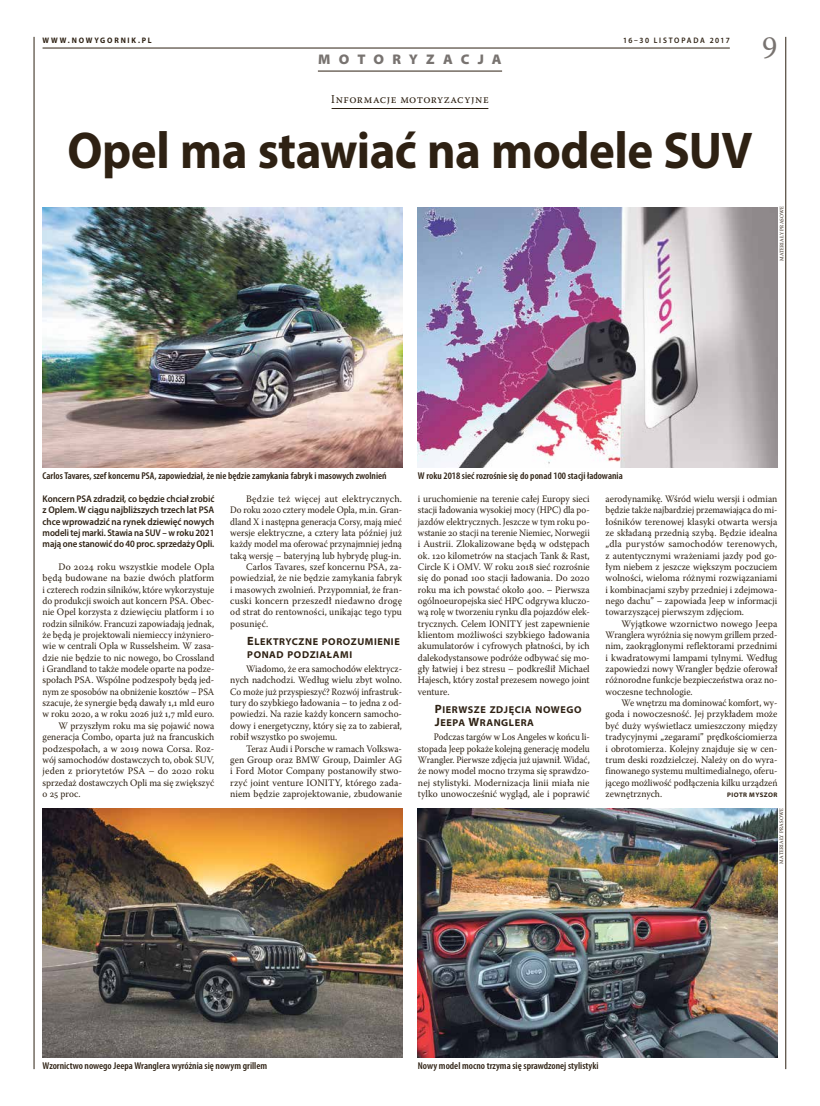
<style>
.page{position:relative;width:820px;height:1106px;background:#fff}
.page>*{position:absolute;margin:0;border:0;box-sizing:border-box;transform-origin:0 0}
.t1{font:700 52px "Myriad Pro";letter-spacing:-.01em;color:#2e2113;scale:.94 1}
.t2{font:32px "Warnock Pro";color:#787370;scale:.94 1}
.t3{font:900 semi-expanded 14px "Myriad Pro";letter-spacing:.615em;color:#787370;scale:.94 1}
.t4{font:12px "Warnock Pro";letter-spacing:.05em;color:#2e2113;scale:.94 1}
.t5{font:10px/12.3px "Myriad Pro Bold Semi Ext SC830";letter-spacing:.06em;color:#2e2113;scale:.94 1}
.t6{font:9.9px/11.3px "Warnock Pro";letter-spacing:.005em;color:#2e2113;text-align:justify;scale:.94 1}
.t7{font:9.9px/11.3px "Warnock Pro";letter-spacing:.005em;color:#2e2113;text-align:justify;scale:.92 1}
.t8{font:9.9px/11.3px "Warnock Pro";letter-spacing:.005em;color:#2e2113;text-align:justify;scale:.93 1}
.t9{font:9.9px/11.3px "Warnock Pro";letter-spacing:.005em;color:#2e2113;text-align:justify}
.t10{font:600 condensed 9.9px "Myriad Pro";color:#2e2113;scale:1.04 1}
.t11{font:9.9px "Warnock Pro";letter-spacing:.005em;color:#2e2113;scale:.91 1}
.t12{font:9.9px "Warnock Pro";letter-spacing:.005em;color:#2e2113;scale:.96 1}
.t13{font:9.9px "Warnock Pro";letter-spacing:.025em;color:#2e2113}
.t14{font:600 9.7px/11.3px "Myriad Pro";letter-spacing:-.005em;color:#2e2113;text-align:justify;scale:.93 1}
.t15{font:600 8px "Myriad Pro";letter-spacing:.205em;color:#2e2113;scale:.94 1}
.t16{font:700 8px "Myriad Pro";letter-spacing:.235em;color:#2e2113;scale:.94 1}
.t17{font:700 semi-expanded 6.6px "Myriad Pro";letter-spacing:.07em;color:#2e2113;scale:.94 1}
.t18{font:5.3px "Warnock Pro";letter-spacing:.025em;color:#2e2113;scale:.94 1}
.s1{font-size:12px}
</style>
<div class="page">
<hr style="left:34px;top:37px;width:1px;height:1032px;background:#2e2113">
<hr style="left:785px;top:37px;width:1px;height:1032px;background:#2e2113">
<hr style="left:43px;top:48px;width:686px;height:1px;background:#2e2113">
<hr style="left:318px;top:71px;width:184px;height:1px;background:#2e2113">
<hr style="left:331px;top:108px;width:157px;height:1px;background:#2e2113">
<img style="left:418px;top:808px;width:359px;height:249px">
<img style="left:43px;top:808px;width:359px;height:249px">
<img style="left:43px;top:207px;width:359px;height:261px">
<img style="left:418px;top:207px;width:359px;height:261px">
<p class="t16" style="left:43px;top:35px;width:117px">WWW.NOWYGORNIK.PL</p>
<h3 class="t3" style="left:318px;top:51px;width:196px">MOTORYZACJA</h3>
<p class="t15" style="left:623px;top:35px;width:115px">16–30 LISTOPADA 2017</p>
<h2 class="t2" style="left:762px;top:28px;width:18px">9</h2>
<p class="t4" style="left:331px;top:92px;width:169px">Informacje motoryzacyjne</p>
<h1 class="t1" style="left:67px;top:117px;width:730px">Opel ma stawiać na modele SUV</h1>
<p class="t18" style="left:778px;top:261px;width:60px;rotate:-90deg">MATERIAŁY PRASOWE</p>
<p class="t10" style="left:43px;top:470px;width:332px">Carlos Tavares, szef koncernu PSA, zapowiedział, że nie będzie zamykania fabryk i masowych zwolnień</p>
<p class="t10" style="left:418px;top:470px;width:198px">W roku 2018 sieć rozrośnie się do ponad 100 stacji ładowania</p>
<p class="t14" style="left:43px;top:493px;width:186px">Koncern PSA zdradził, co będzie chciał zrobić z Oplem. W ciągu najbliższych trzech lat PSA chce wprowadzić na rynek dziewięć nowych modeli tej marki. Stawia na SUV – w roku 2021 mają one stanowić do 40 proc. sprzedaży Opli.</p>
<p class="t9" style="left:58px;top:561px;width:157px">Do 2024 roku wszystkie modele Opla</p>
<p class="t9" style="left:43px;top:572px;width:173px">będą budowane na bazie dwóch platform</p>
<p class="t7" style="left:43px;top:583px;width:188px">i czterech rodzin silników, które wykorzystuje</p>
<p class="t8" style="left:43px;top:595px;width:186px">do produkcji swoich aut koncern PSA. Obec-</p>
<p class="t6" style="left:43px;top:606px;width:184px">nie Opel korzysta z dziewięciu platform i 10</p>
<p class="t7" style="left:43px;top:617px;width:188px">rodzin silników. Francuzi zapowiadają jednak,</p>
<p class="t6" style="left:43px;top:629px;width:184px">że będą je projektowali niemieccy inżyniero-</p>
<p class="t6" style="left:43px;top:640px;width:184px">wie w centrali Opla w Russelsheim. W zasa-</p>
<p class="t6" style="left:43px;top:651px;width:184px">dzie nie będzie to nic nowego, bo Crossland</p>
<p class="t7" style="left:43px;top:663px;width:188px">i Grandland to także modele oparte na podze-</p>
<p class="t6" style="left:43px;top:674px;width:184px">społach PSA. Wspólne podzespoły będą jed-</p>
<p class="t11" style="left:43px;top:685px;width:190px">nym ze sposobów na obniżenie kosztów – PSA</p>
<p class="t6" style="left:43px;top:697px;width:184px">szacuje, że synergie będą dawały 1,1 mld euro</p>
<p class="t6" style="left:43px;top:708px;width:184px">w roku 2020, a w roku 2026 już 1,7 mld euro.</p>
<p class="t6" style="left:58px;top:719px;width:167px">W przyszłym roku ma się pojawić nowa</p>
<p class="t6" style="left:43px;top:731px;width:184px">generacja Combo, oparta już na francuskich</p>
<p class="t12" style="left:43px;top:742px;width:180px">podzespołach, a w 2019 nowa Corsa. Roz-</p>
<p class="t8" style="left:43px;top:753px;width:186px">wój samochodów dostawczych to, obok SUV,</p>
<p class="t9" style="left:43px;top:765px;width:173px">jeden z priorytetów PSA – do 2020 roku</p>
<p class="t6" style="left:43px;top:776px;width:184px">sprzedaż dostawczych Opli ma się zwiększyć</p>
<p class="t6" style="left:43px;top:787px;width:42px">o 25 proc.</p>
<p class="t13" style="left:246px;top:493px;width:157px">Będzie też więcej aut elektrycznych.</p>
<p class="t11" style="left:230px;top:504px;width:190px">Do roku 2020 cztery modele Opla, m.in. Gran-</p>
<p class="t7" style="left:230px;top:515px;width:188px">dland X i następna generacja Corsy, mają mieć</p>
<p class="t6" style="left:230px;top:527px;width:184px">wersje elektryczne, a cztery lata później już</p>
<p class="t7" style="left:230px;top:538px;width:188px">każdy model ma oferować przynajmniej jedną</p>
<p class="t6" style="left:230px;top:549px;width:183px">taką wersję – bateryjną lub hybrydę plug-in.</p>
<p class="t6" style="left:246px;top:561px;width:167px">Carlos Tavares, szef koncernu PSA, za-</p>
<p class="t6" style="left:230px;top:572px;width:184px">powiedział, że nie będzie zamykania fabryk</p>
<p class="t8" style="left:230px;top:583px;width:186px">i masowych zwolnień. Przypomniał, że fran-</p>
<p class="t9" style="left:230px;top:595px;width:173px">cuski koncern przeszedł niedawno drogę</p>
<p class="t6" style="left:230px;top:606px;width:184px">od strat do rentowności, unikając tego typu</p>
<p class="t6" style="left:230px;top:617px;width:42px">posunięć.</p>
<p class="t5" style="left:247px;top:636px;width:163px"><span class="s1">E</span>LEKTRYCZNE POROZUMIENIE<br>PONAD PODZIAŁAMI</p>
<p class="t8" style="left:230px;top:663px;width:186px;text-indent:16px">Wiadomo, że era samochodów elektrycz&shy;nych nadchodzi. Według wielu zbyt wolno.<br>Co może już przyspieszyć? Rozwój infrastruk&shy;tury do szybkiego ładowania – to jedna z od&shy;powiedzi. Na razie każdy koncern samocho&shy;dowy i energetyczny, który się za to zabierał, robił wszystko po swojemu.</p>
<p class="t8" style="left:230px;top:742px;width:186px;text-indent:16px">Teraz Audi i Porsche w ramach Volkswa&shy;gen Group oraz BMW Group, Daimler AG i Ford Motor Company postanowiły stwo&shy;rzyć joint venture IONITY, którego zada&shy;niem będzie zaprojektowanie, zbudowanie</p>
<p class="t6" style="left:418px;top:493px;width:184px">i uruchomienie na terenie całej Europy sieci stacji ładowania wysokiej mocy (HPC) dla po&shy;jazdów elektrycznych. Jeszcze w tym roku po&shy;wstanie 20 stacji na terenie Niemiec, Norwegii i Austrii. Zlokalizowane będą w odstępach ok. 120 kilometrów na stacjach Tank &amp; Rast, Circle K i OMV. W roku 2018 sieć rozrośnie się do ponad 100 stacji ładowania. Do 2020 roku ma ich powstać około 400. – Pierwsza ogólnoeuropejska sieć HPC odgrywa kluczo&shy;wą rolę w tworzeniu rynku dla pojazdów elek&shy;trycznych. Celem IONITY jest zapewnienie klientom możliwości szybkiego ładowania akumulatorów i cyfrowych płatności, by ich dalekodystansowe podróże odbywać się mo&shy;gły łatwiej i bez stresu – podkreślił Michael Hajesch, który został prezesem nowego joint venture.</p>
<p class="t5" style="left:435px;top:704px;width:157px"><span class="s1">P</span>IERWSZE ZDJĘCIA NOWEGO<br><span class="s1">J</span>EEPA <span class="s1">W</span>RANGLERA</p>
<p class="t7" style="left:418px;top:731px;width:188px;text-indent:16px">Podczas targów w Los Angeles w końcu li&shy;stopada Jeep pokaże kolejną generację modelu Wrangler. Pierwsze zdjęcia już ujawnił. Widać, że nowy model mocno trzyma się sprawdzo&shy;nej stylistyki. Modernizacja linii miała nie tylko unowocześnić wygląd, ale i poprawić</p>
<p class="t6" style="left:605px;top:493px;width:184px">aerodynamikę. Wśród wielu wersji i odmian będzie także najbardziej przemawiająca do mi&shy;łośników terenowej klasyki otwarta wersja ze składaną przednią szybą. Będzie idealna „dla purystów samochodów terenowych, z autentycznymi wrażeniami jazdy pod go&shy;łym niebem z jeszcze większym poczuciem wolności, wieloma różnymi rozwiązaniami i kombinacjami szyby przedniej i zdejmowa&shy;nego dachu” – zapowiada Jeep w informacji towarzyszącej pierwszym zdjęciom.</p>
<p class="t9" style="left:605px;top:617px;width:173px;text-indent:16px">Wyjątkowe wzornictwo nowego Jeepa Wranglera wyróżnia się nowym grillem przed&shy;nim, zaokrąglonymi reflektorami przednimi i kwadratowymi lampami tylnymi. Według zapowiedzi nowy Wrangler będzie oferował różnorodne funkcje bezpieczeństwa oraz no&shy;woczesne technologie.</p>
<p class="t7" style="left:605px;top:697px;width:188px;text-indent:16px">We wnętrzu ma dominować komfort, wy&shy;goda i nowoczesność. Jej przykładem może być duży wyświetlacz umieszczony między tradycyjnymi „zegarami” prędkościomierza i obrotomierza. Kolejny znajduje się w cen&shy;trum deski rozdzielczej. Należy on do wyra&shy;finowanego systemu multimedialnego, oferu&shy;jącego możliwość podłączenia kilku urządzeń zewnętrznych.</p>
<p class="t17" style="left:727px;top:791px;width:55px">PIOTR MYSZOR</p>
<p class="t18" style="left:777px;top:863px;width:60px;rotate:-90deg">MATERIAŁY PRASOWE</p>
<p class="t10" style="left:43px;top:1060px;width:217px">Wzornictwo nowego Jeepa Wranglera wyróżnia się nowym grillem</p>
<p class="t10" style="left:418px;top:1060px;width:175px">Nowy model mocno trzyma się sprawdzonej stylistyki</p>
</div>
